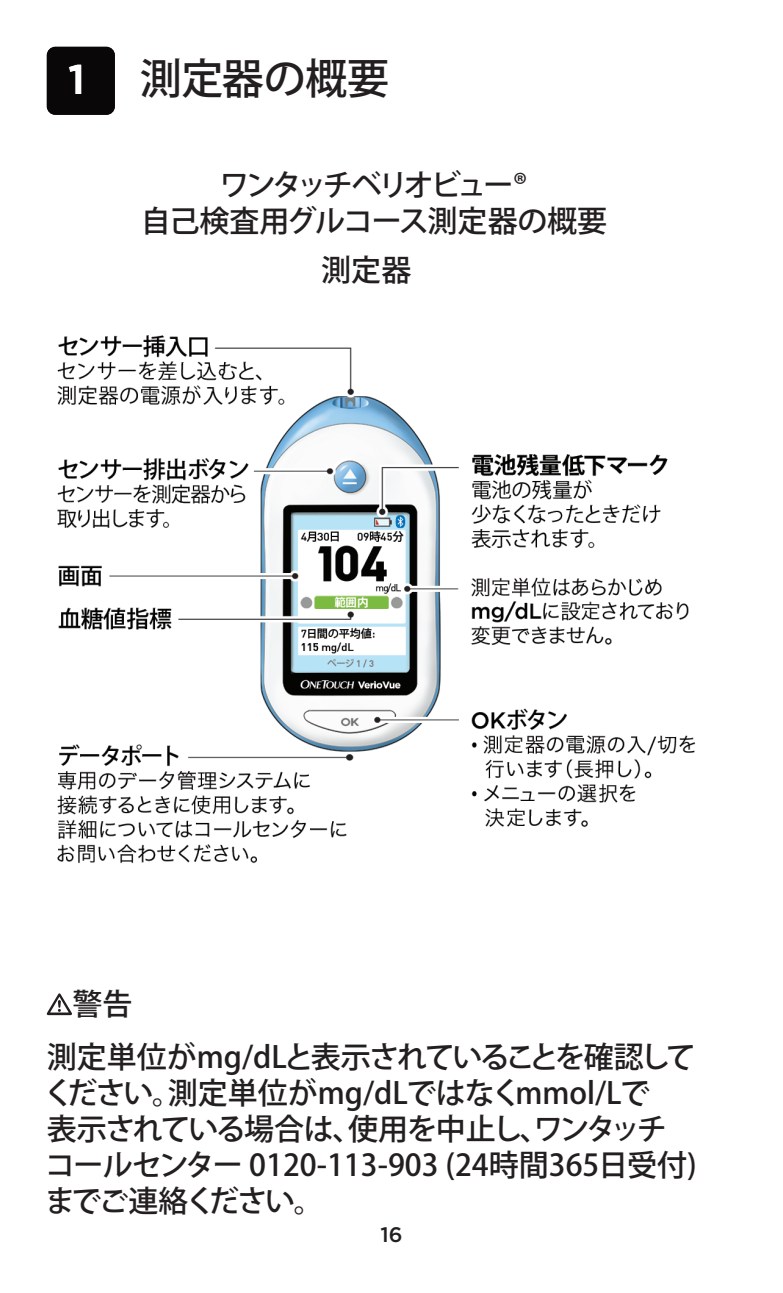
<style>
.page{position:relative;width:783px;height:1293px;background:#fff}
.page>*{position:absolute;margin:0;border:0;box-sizing:border-box;transform-origin:0 0}
.titleBookmapChapter{font:500 42px "Koz Go Pr 6 N";letter-spacing:-.01em;color:#231f20}
.titleBookmapChapter-2{font:700 42px "Gotham";color:#fff}
.warningText{font:500 30px/36px "Koz Go Pr 6 N";letter-spacing:-.04em;color:#231f20}
.Head_2{font:500 30px/36px "Koz Go Pr 6 N";letter-spacing:-.05em;color:#231f20;text-align:center}
.Head_3{font:500 30px "Koz Go Pr 6 N";color:#231f20}
.t1{font:500 21px "Gotham";color:#231f20}
</style>
<div class="page">
<div style="left:47px;top:47px;width:68px;height:68px;background:#090708;border-radius:9px"></div>
<img style="left:57px;top:335px;width:639px;height:529px">
<svg style="left:47px;top:993px;width:25px;height:22px"></svg>
<p class="titleBookmapChapter-2" style="left:68px;top:51px;width:19px">1</p>
<p class="titleBookmapChapter" style="left:140px;top:55px;width:251px">測定器の概要</p>
<p class="Head_2" style="left:141px;top:168px;width:467px">ワンタッチベリオビュー®<br>自己検査用グルコース測定器の概要</p>
<p class="Head_3" style="left:321px;top:253px;width:92px">測定器</p>
<p class="warningText" style="left:73px;top:986px;width:62px">警告</p>
<p class="warningText" style="left:44px;top:1039px;width:654px">測定単位がmg/dLと表示されていることを確認してください。測定単位がmg/dLではなくmmol/Lで<br>表示されている場合は、使用を中止し、ワンタッチコールセンター 0120-113-903 (24時間365日受付)までご連絡ください。</p>
<p class="t1" style="left:380px;top:1220px;width:24px">16</p>
</div>
